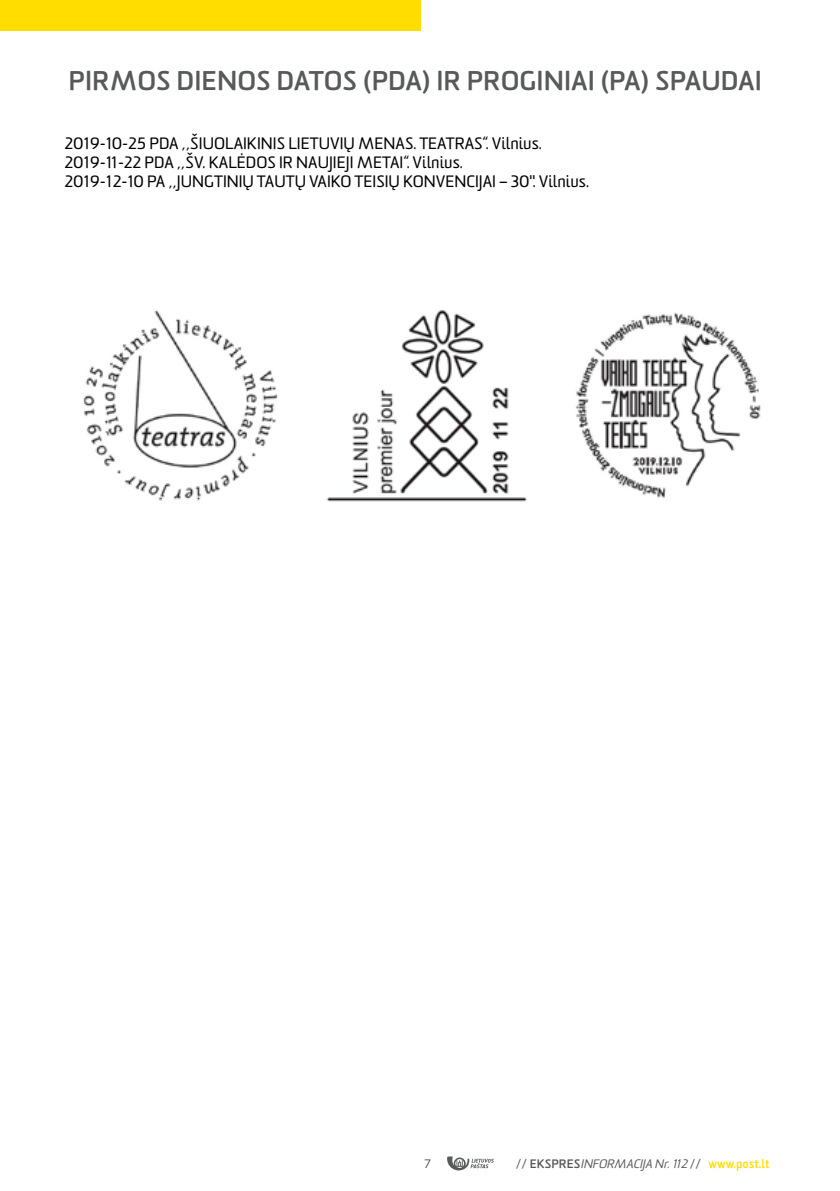
<style>
.page{position:relative;width:840px;height:1191px;background:#fff}
.page>*{position:absolute;margin:0;border:0;box-sizing:border-box;transform-origin:0 0}
.t1{font:700 26.4px "Sommet Rounded";color:#58595b}
.t2{font:16px/19.2px "Sommet Rounded";color:#000}
.t3{font:italic 12px "Sommet Rounded";color:#58595b}
.t4{font:12px "Sommet Rounded";color:#58595b}
.s1{font-style:normal}
.s2{font-weight:700;font-style:normal}
.s3{font-weight:700;font-style:normal;color:#fd0}
</style>
<div class="page">
<div style="left:0;top:0;width:420px;height:30px;background:#fd0"></div>
<svg style="left:447px;top:1156px;width:46px;height:14px"></svg>
<img style="left:83px;top:310px;width:195px;height:191px">
<img style="left:326px;top:310px;width:201px;height:192px">
<img style="left:576px;top:312px;width:185px;height:186px">
<h1 class="t1" style="left:69px;top:64px;width:694px">PIRMOS DIENOS DATOS (PDA) IR PROGINIAI (PA) SPAUDAI</h1>
<p class="t2" style="left:64px;top:134px;width:525px">2019-10-25 PDA ,,ŠIUOLAIKINIS LIETUVIŲ MENAS. TEATRAS“. Vilnius.<br>2019-11-22 PDA ,,ŠV. KALĖDOS IR NAUJIEJI METAI“. Vilnius.<br>2019-12-10 PA ,,JUNGTINIŲ TAUTŲ VAIKO TEISIŲ KONVENCIJAI – 30''. Vilnius.</p>
<p class="t4" style="left:424px;top:1155px;width:8px">7</p>
<p class="t3" style="left:515px;top:1156px;width:255px"><span class="s1">//</span> <span class="s2">EKSPRES</span>INFORMACIJA Nr. 112 <span class="s1">//</span> <span class="s3">www.post.lt</span></p>
</div>
